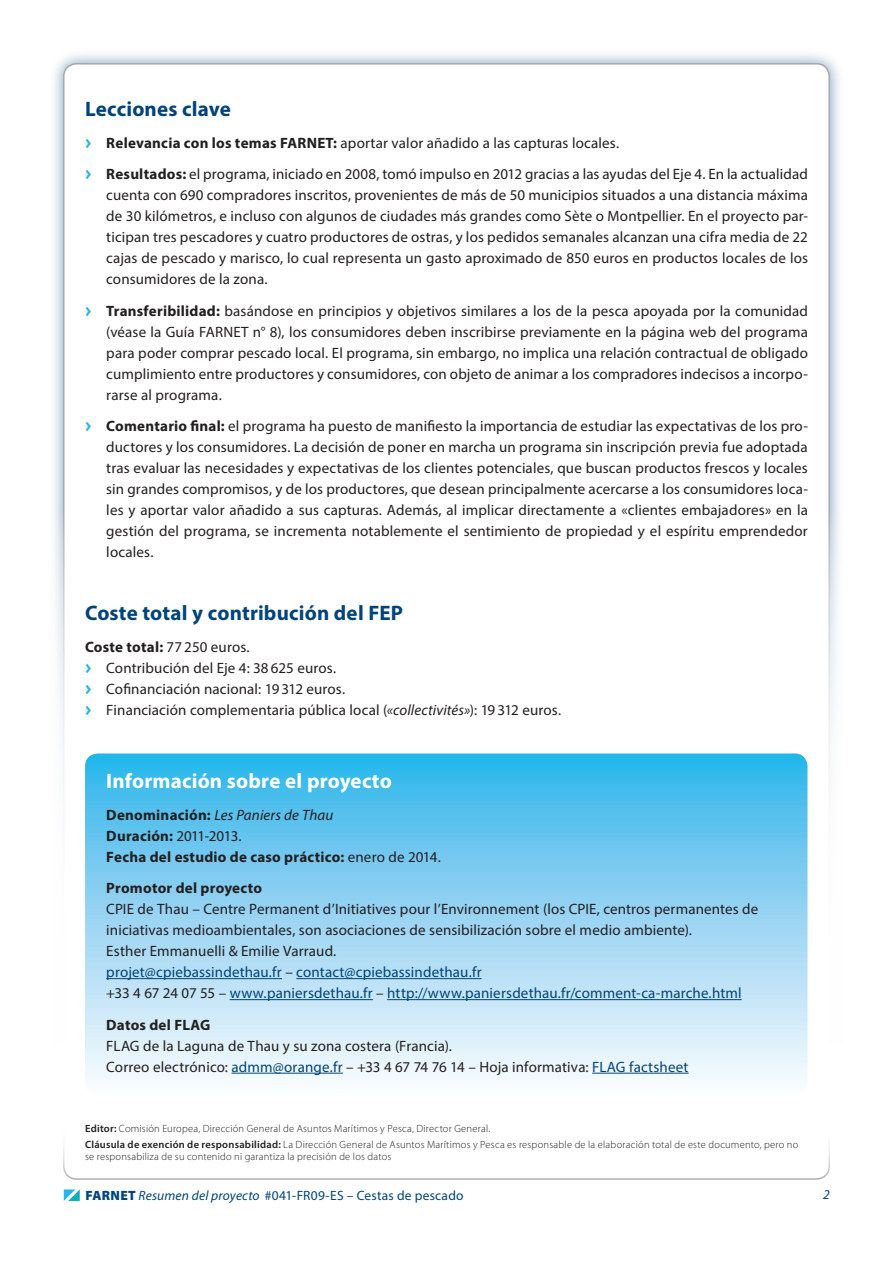
<style>
.page{position:relative;width:893px;height:1263px;background:#fff}
.page>*{position:absolute;margin:0;border:0;box-sizing:border-box;transform-origin:0 0}
.t1{font:700 21px "Myriad Pro";letter-spacing:.01em;color:#00447b}
.t2{font:700 21px "Myriad Pro";letter-spacing:.01em;color:#fff}
.t3{font:15px/21px "Myriad Pro";letter-spacing:.01em;color:#231f20}
.t4{font:700 15px/21px "Myriad Pro";letter-spacing:.015em;color:#231f20}
.t5{font:13.5px "Myriad Pro";letter-spacing:.015em;color:#00447b}
.t6{font:italic 13.5px "Myriad Pro";color:#00447b}
.t7{font:300 10.5px/16.2px "Myriad Pro";letter-spacing:.02em;color:#231f20}
.s1{font-family:"Meta Plus Bold Caps";color:#26b6ea}
.s2{font-weight:700}
.s3{font-style:italic}
.s4{font-weight:400;font-style:italic}
.s5{font-weight:400}
.s6{color:#00447b}
.s7{font-weight:600}
.s8{font-weight:900}
</style>
<div class="page">
<div style="left:49px;top:49px;width:795px;height:1165px;background:#00447b;opacity:.5"></div>
<div style="left:64px;top:64px;width:765px;height:1135px;background:#fff;border-radius:13px"></div>
<div style="left:0;top:510px;width:893px;height:753px;background:#fff"></div>
<svg style="left:63px;top:1146px;width:767px;height:34px"></svg>
<svg style="left:64px;top:1189px;width:16px;height:12px"></svg>
<svg style="left:85px;top:753px;width:722px;height:328px"></svg>
<hr style="left:106px;top:978px;width:176px;height:1px;background:#00447b">
<hr style="left:296px;top:978px;width:186px;height:1px;background:#00447b">
<hr style="left:230px;top:999px;width:143px;height:1px;background:#00447b">
<hr style="left:387px;top:999px;width:355px;height:1px;background:#00447b">
<hr style="left:232px;top:1073px;width:111px;height:1px;background:#00447b">
<hr style="left:592px;top:1073px;width:97px;height:1px;background:#00447b">
<h1 class="t1" style="left:85px;top:95px;width:147px">Lecciones clave</h1>
<p class="t3" style="left:85px;top:127px;width:724px;line-height:31.5px"><span class="s1">&gt;</span> <span class="s2">Relevancia con los temas FARNET:</span> aportar valor añadido a las capturas locales.<br><span class="s1">&gt;</span> <span class="s2">Resultados:</span> el programa, iniciado en 2008, tomó impulso en 2012 gracias a las ayudas del Eje 4. En la actualidad</p>
<p class="t3" style="left:106px;top:184px;width:703px;text-align:justify">cuenta con 690 compradores inscritos, provenientes de más de 50 municipios situados a una distancia máxima de 30 kilómetros, e incluso con algunos de ciudades más grandes como Sète o Montpellier. En el proyecto par&shy;ticipan tres pescadores y cuatro productores de ostras, y los pedidos semanales alcanzan una cifra media de 22 cajas de pescado y marisco, lo cual representa un gasto aproximado de 850 euros en productos locales de los consumidores de la zona.</p>
<p class="t3" style="left:106px;top:300px;width:703px;text-align:justify;text-indent:-21px"><span class="s1">&gt;</span> <span class="s2">Transferibilidad:</span> basándose en principios y objetivos similares a los de la pesca apoyada por la comunidad (véase la Guía FARNET n° 8), los consumidores deben inscribirse previamente en la página web del programa para poder comprar pescado local. El programa, sin embargo, no implica una relación contractual de obligado cumplimiento entre productores y consumidores, con objeto de animar a los compradores indecisos a incorpo&shy;rarse al programa.</p>
<p class="t3" style="left:106px;top:415px;width:703px;text-align:justify;text-indent:-21px"><span class="s1">&gt;</span> <span class="s2">Comentario final:</span> el programa ha puesto de manifiesto la importancia de estudiar las expectativas de los pro&shy;ductores y los consumidores. La decisión de poner en marcha un programa sin inscripción previa fue adoptada tras evaluar las necesidades y expectativas de los clientes potenciales, que buscan productos frescos y locales sin grandes compromisos, y de los productores, que desean principalmente acercarse a los consumidores loca&shy;les y aportar valor añadido a sus capturas. Además, al implicar directamente a «clientes embajadores» en la gestión del programa, se incrementa notablemente el sentimiento de propiedad y el espíritu emprendedor locales.</p>
<h1 class="t1" style="left:85px;top:599px;width:320px">Coste total y contribución del FEP</h1>
<p class="t3" style="left:85px;top:636px;width:478px"><span class="s2">Coste total:</span> 77 250 euros.<br><span class="s1">&gt;</span> Contribución del Eje 4: 38 625 euros.<br><span class="s1">&gt;</span> Cofinanciación nacional: 19 312 euros.<br><span class="s1">&gt;</span> Financiación complementaria pública local (<span class="s3">«collectivités»</span>): 19 312 euros.</p>
<h1 class="t2" style="left:106px;top:767px;width:287px">Información sobre el proyecto</h1>
<p class="t4" style="left:106px;top:803px;width:336px">Denominación: <span class="s4">Les Paniers de Thau<br></span>Duración: <span class="s5">2011-2013.<br></span>Fecha del estudio de caso práctico: <span class="s5">enero de 2014.</span></p>
<p class="t4" style="left:106px;top:877px;width:157px">Promotor del proyecto</p>
<p class="t3" style="left:106px;top:898px;width:654px">CPIE de Thau – Centre Permanent d’Initiatives pour l’Environnement (los CPIE, centros permanentes de iniciativas medioambientales, son asociaciones de sensibilización sobre el medio ambiente).<br>Esther Emmanuelli &amp; Emilie Varraud.<br><span class="s6">projet@cpiebassindethau.fr</span> – <span class="s6">contact@cpiebassindethau.fr<br></span>+33 4 67 24 07 55 – <span class="s6">www.paniersdethau.fr</span> – <span class="s6">http://www.paniersdethau.fr/comment-ca-marche.html</span></p>
<p class="t4" style="left:106px;top:1013px;width:105px">Datos del FLAG</p>
<p class="t3" style="left:106px;top:1035px;width:584px">FLAG de la Laguna de Thau y su zona costera (Francia).<br>Correo electrónico: <span class="s6">admm@orange.fr</span> – +33 4 67 74 76 14 – Hoja informativa: <span class="s6">FLAG factsheet</span></p>
<p class="t7" style="left:85px;top:1120px;width:715px"><span class="s7">Editor:</span> Comisión Europea, Dirección General de Asuntos Marítimos y Pesca, Director General.<br><span class="s7">Cláusula de exención de responsabilidad:</span> La Dirección General de Asuntos Marítimos y Pesca es responsable de la elaboración total de este documento, pero no</p>
<p class="t7" style="left:85px;top:1148px;width:308px">se responsabiliza de su contenido ni garantiza la precisión de los datos</p>
<p class="t5" style="left:85px;top:1187px;width:380px"><span class="s8">FARNET</span> <span class="s3">Resumen del proyecto</span> #041-FR09-ES – Cestas de pescado</p>
<p class="t6" style="left:823px;top:1186px;width:8px">2</p>
</div>
